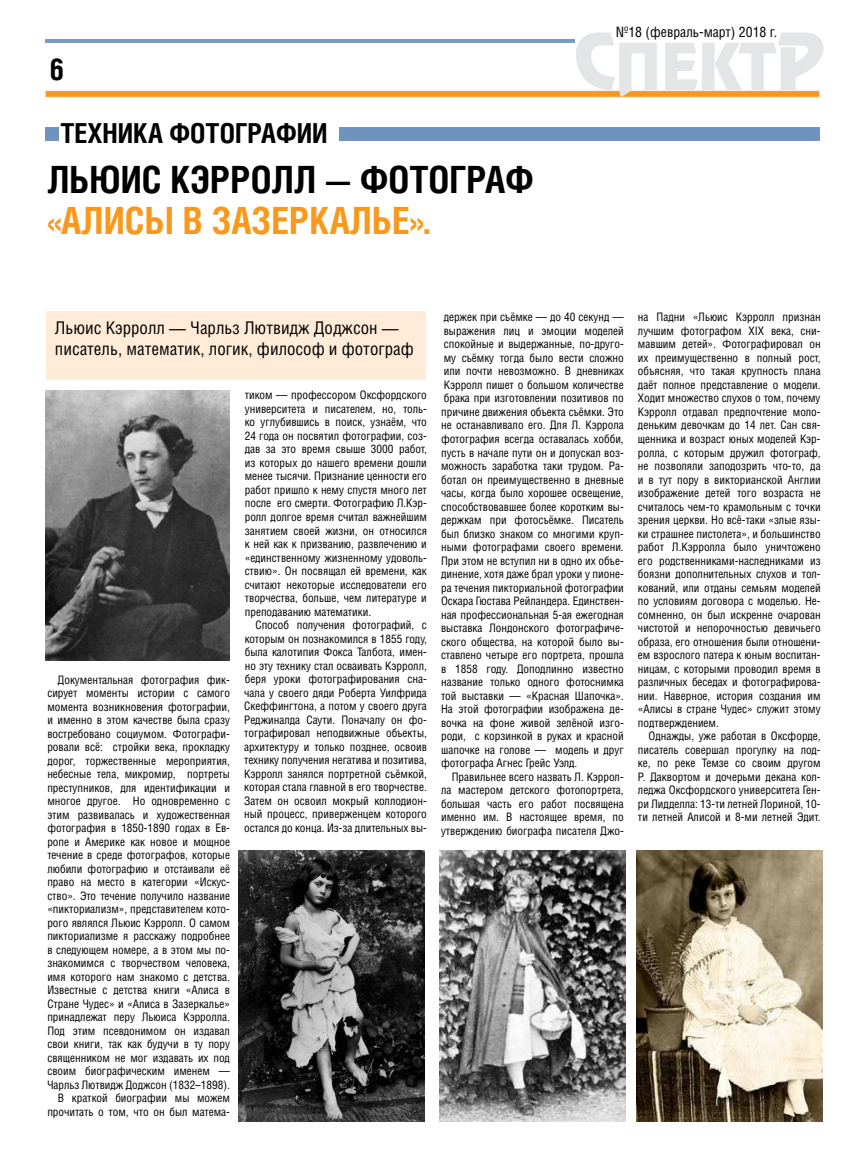
<style>
.page{position:relative;width:865px;height:1170px;background:#fff}
.page>*{position:absolute;margin:0;border:0;box-sizing:border-box;transform-origin:0 0}
.t1{font:700 37.5px "Helios Cond";color:#000}
.t2{font:700 37.5px "Helios Cond";color:#f8991d}
.t3{font:700 30px "Helios Cond";color:#000}
.t4{font:700 27.5px "Helios Cond";color:#000}
.t5{font:17.5px/21px "Helios Cond";color:#000}
.t6{font:13.75px "AG Letterica Condensed C";color:#000}
.t7{font:11.25px/13.5px "AG Letterica Condensed C";color:#000;text-align:justify}
</style>
<div class="page">
<div style="left:44px;top:90px;width:776px;height:8px;background:#f8991d;border:1px solid #f0eff5"></div>
<hr style="left:45px;top:39px;width:529px;height:4px;background:#7b9bc4">
<svg style="left:575px;top:33px;width:248px;height:64px"></svg>
<div style="left:45px;top:128px;width:13px;height:13px;background:#7092be"></div>
<div style="left:339px;top:127px;width:480px;height:13px;background:#7092be"></div>
<div style="left:46px;top:311px;width:380px;height:69px;background:#ffecd8"></div>
<img style="left:46px;top:390px;width:183px;height:270px">
<img style="left:238px;top:850px;width:186px;height:271px">
<img style="left:439px;top:850px;width:185px;height:271px">
<img style="left:636px;top:850px;width:185px;height:271px">
<h2 class="t3" style="left:50px;top:51px;width:16px">6</h2>
<h3 class="t4" style="left:60px;top:117px;width:145px">ТЕХНИКА ФОТОГР</h3>
<h3 class="t4" style="left:261px;top:117px;width:68px">АФИИ</h3>
<h1 class="t1" style="left:47px;top:157px;width:462px">Льюис Кэрролл — фотограф</h1>
<h1 class="t2" style="left:47px;top:198px;width:384px">«Алисы в зазеркалье».</h1>
<p class="t6" style="left:615px;top:23px;width:163px">№18 (февраль-март) 2018 г.</p>
<h3 class="t5" style="left:55px;top:317px;width:360px">Льюис Кэрролл — Чарльз Лютвидж Доджсон — писатель, математик, логик, философ и фотограф</h3>
<p class="t7" style="left:47px;top:672px;width:184px;text-align:right">Документальная фотография фик&shy;сирует моменты истории с самого момента возникновения фотографии, и именно в этом качестве была сразу востребовано социумом. Фотографи&shy;ровали всё: стройки века, прокладку дорог, торжественные мероприятия, небесные тела, микромир, портреты преступников, для идентификации и многое другое. Но одновременно с этим развивалась и художественная фотография в 1850-1890 годах в Ев&shy;ропе и Америке как новое и мощное течение в среде фотографов, которые любили фотографию и отстаивали её право на место в категории «Искус&shy;ство». Это течение получило название «пикториализм», представителем кото&shy;рого являлся Льюис Кэрролл. О самом пикториализме я расскажу подробнее в следующем номере, а в этом мы по&shy;знакомимся с творчеством человека, имя которого нам знакомо с детства.<br>Известные с детства книги «Алиса в Стране Чудес» и «Алиса в Зазеркалье» принадлежат перу Льюиса Кэрролла.<br>Под этим псевдонимом он издавал свои книги, так как будучи в ту пору священником не мог издавать их под своим биографическим именем — Чарльз Лютвидж Доджсон (1832–1898).<br>В краткой биографии мы можем прочитать о том, что он был матема-</p>
<p class="t7" style="left:244px;top:388px;width:183px">тиком — профессором Оксфордского университета и писателем, но, толь&shy;ко углубившись в поиск, узнаём, что 24 года он посвятил фотографии, соз&shy;дав за это время свыше 3000 работ, из которых до нашего времени дошли менее тысячи. Признание ценности его работ пришло к нему спустя много лет после его смерти. Фотографию Л.Кэр&shy;ролл долгое время считал важнейшим занятием своей жизни, он относился к ней как к призванию, развлечению и «единственному жизненному удоволь&shy;ствию». Он посвящал ей времени, как считают некоторые исследователи его творчества, больше, чем литературе и преподаванию математики.</p>
<p class="t7" style="left:244px;top:618px;width:184px;text-indent:11px">Способ получения фотографий, с которым он познакомился в 1855 году, была калотипия Фокса Талбота, имен&shy;но эту технику стал осваивать Кэрролл, беря уроки фотографирования сна&shy;чала у своего дяди Роберта Уилфрида Скеффингтона, а потом у своего друга Реджиналда Саути. Поначалу он фо&shy;тографировал неподвижные объекты, архитектуру и только позднее, освоив технику получения негатива и позитива, Кэрролл занялся портретной съёмкой, которая стала главной в его творчестве.<br>Затем он освоил мокрый коллодион&shy;ный процесс, приверженцем которого остался до конца. Из-за длительных вы-</p>
<p class="t7" style="left:441px;top:310px;width:184px">держек при съёмке — до 40 секунд — выражения лиц и эмоции моделей спокойные и выдержанные, по-друго&shy;му съёмку тогда было вести сложно или почти невозможно. В дневниках Кэрролл пишет о большом количестве брака при изготовлении позитивов по причине движения объекта съёмки. Это не останавливало его. Для Л. Кэррола фотография всегда оставалась хобби, пусть в начале пути он и допускал воз&shy;можность заработка таки трудом. Ра&shy;ботал он преимущественно в дневные часы, когда было хорошее освещение, способствовавшее более коротким вы&shy;держкам при фотосъёмке. Писатель был близко знаком со многими круп&shy;ными фотографами своего времени.<br>При этом не вступил ни в одно их объе&shy;динение, хотя даже брал уроки у пионе&shy;ра течения пикториальной фотографии Оскара Гюстава Рейландера. Единствен&shy;ная профессиональная 5-ая ежегодная выставка Лондонского фотографиче&shy;ского общества, на которой было вы&shy;ставлено четыре его портрета, прошла в 1858 году. Доподлинно известно название только одного фотоснимка той выставки — «Красная Шапочка».<br>На этой фотографии изображена де&shy;вочка на фоне живой зелёной изго&shy;роди, с корзинкой в руках и красной шапочке на голове — модель и друг фотографа Агнес Грейс Уэлд.</p>
<p class="t7" style="left:441px;top:769px;width:184px;text-indent:11px">Правильнее всего назвать Л. Кэррол&shy;ла мастером детского фотопортрета, большая часть его работ посвящена именно им. В настоящее время, по утверждению биографа писателя Джо-</p>
<p class="t7" style="left:637px;top:310px;width:184px">на Падни «Льюис Кэрролл признан лучшим фотографом XIX века, сни&shy;мавшим детей». Фотографировал он их преимущественно в полный рост, объясняя, что такая крупность плана даёт полное представление о модели.<br>Ходит множество слухов о том, почему Кэрролл отдавал предпочтение моло&shy;деньким девочкам до 14 лет. Сан свя&shy;щенника и возраст юных моделей Кэр&shy;ролла, с которым дружил фотограф, не позволяли заподозрить что-то, да и в тут пору в викторианской Англии изображение детей того возраста не считалось чем-то крамольным с точки зрения церкви. Но всё-таки «злые язы&shy;ки страшнее пистолета», и большинство работ Л.Кэрролла было уничтожено его родственниками-наследниками из боязни дополнительных слухов и тол&shy;кований, или отданы семьям моделей по условиям договора с моделью. Не&shy;сомненно, он был искренне очарован чистотой и непорочностью девичьего образа, его отношения были отношени&shy;ем взрослого патера к юным воспитан&shy;ницам, с которыми проводил время в различных беседах и фотографирова&shy;нии. Наверное, история создания им «Алисы в стране Чудес» служит этому подтверждением.</p>
<p class="t7" style="left:637px;top:729px;width:184px;text-indent:11px">Однажды, уже работая в Оксфорде, писатель совершал прогулку на лод&shy;ке, по реке Темзе со своим другом Р. Даквортом и дочерьми декана кол&shy;леджа Оксфордского университета Ген&shy;ри Лидделла: 13-ти летней Лориной, 10- ти летней Алисой и 8-ми летней Эдит.</p>
</div>
